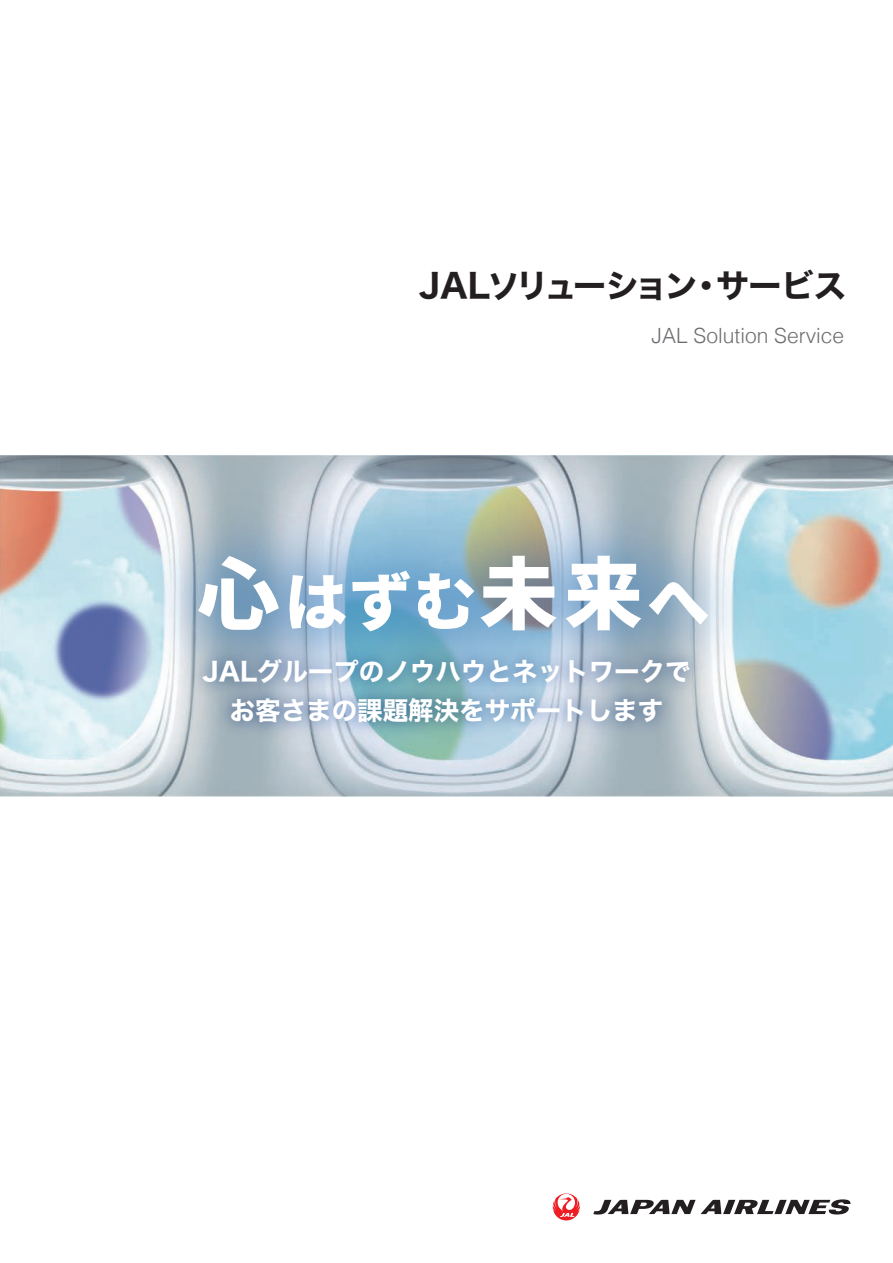
<style>
.page{position:relative;width:893px;height:1263px;background:#fff}
.page>*{position:absolute;margin:0;border:0;box-sizing:border-box;transform-origin:0 0}
.t1{font:33px "Hira Kaku Std W7";letter-spacing:-.045em;color:#231f20}
.t2{font:25.5px/39px "Hira Kaku Std W7";color:#fff;text-align:center}
.t3{font:300 21px "Helvetica";color:#6c6d70}
</style>
<div class="page">
<img style="left:0;top:456px;width:893px;height:340px">
<img style="left:109px;top:467px;width:688px;height:253px">
<svg style="left:198px;top:556px;width:81px;height:74px"></svg>
<svg style="left:290px;top:575px;width:56px;height:53px"></svg>
<svg style="left:352px;top:571px;width:58px;height:60px"></svg>
<svg style="left:418px;top:573px;width:56px;height:56px"></svg>
<svg style="left:480px;top:556px;width:77px;height:74px"></svg>
<svg style="left:566px;top:556px;width:75px;height:74px"></svg>
<svg style="left:649px;top:581px;width:59px;height:44px"></svg>
<svg style="left:553px;top:1193px;width:27px;height:27px"></svg>
<svg style="left:593px;top:1199px;width:258px;height:15px"></svg>
<img style="left:180px;top:636px;width:533px;height:119px">
<p class="t1" style="left:419px;top:260px;width:429px">JALソリューション・サービス</p>
<p class="t3" style="left:652px;top:318px;width:194px">JAL Solution Service</p>
<p class="t2" style="left:202px;top:653px;width:489px">JALグループのノウハウとネットワークでお客さまの課題解決をサポートします</p>
</div>
